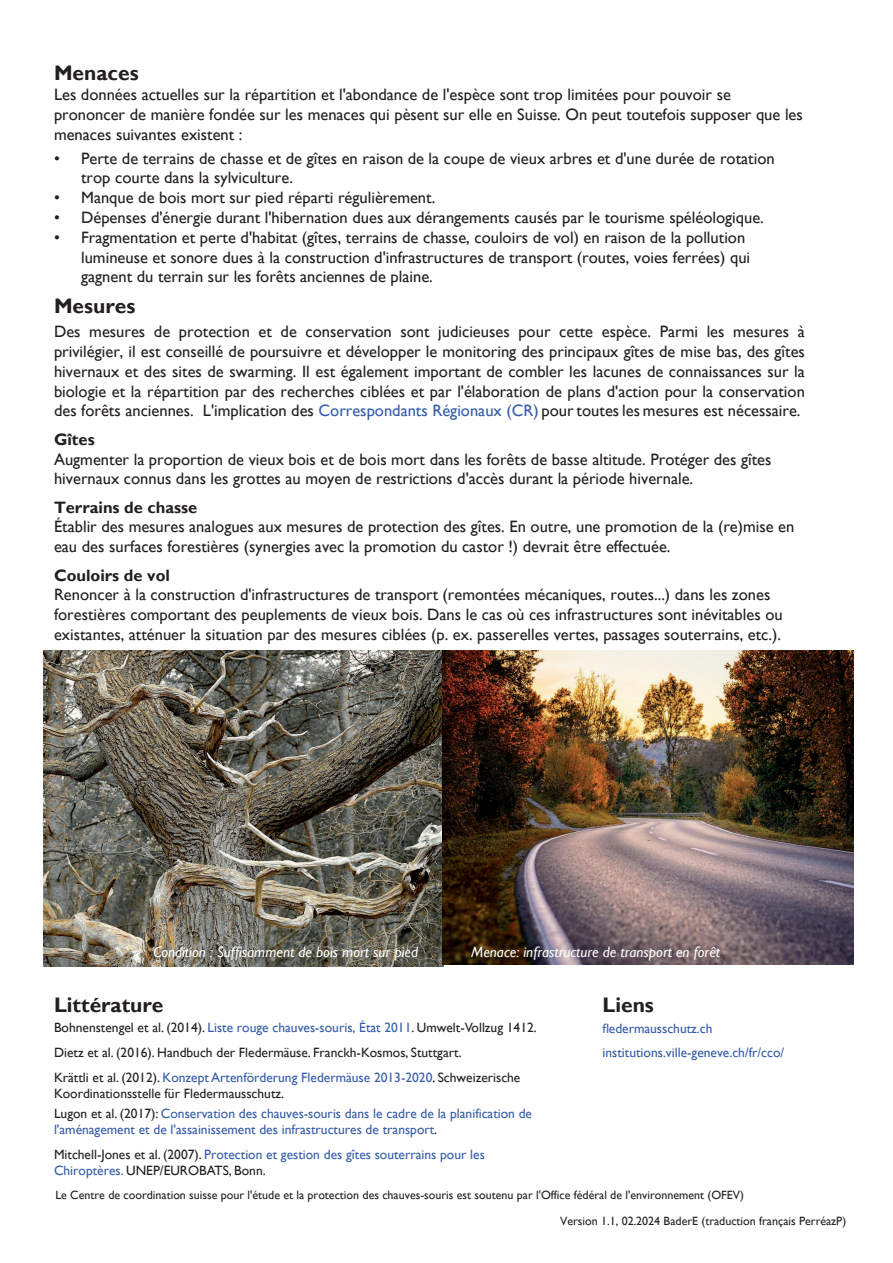
<style>
.page{position:relative;width:893px;height:1263px;background:#fff}
.page>*{position:absolute;margin:0;border:0;box-sizing:border-box;transform-origin:0 0}
.t1{font:700 21px "Gill Sans";color:#231f20}
.t2{font:16.5px/19.8px "Gill Sans";color:#231f20}
.t3{font:700 16.5px "Gill Sans";color:#231f20}
.t4{font:italic 15px "Gill Sans";color:#fff}
.t5{font:13.5px/24.8px "Gill Sans";color:#231f20}
.t6{font:13.5px/20.4px "Gill Sans";color:#345ca9}
.t7{font:13.5px/24.8px "Gill Sans";color:#355baa}
.t8{font:12px/25.8px "Gill Sans";color:#231f20}
.s1{color:#345ca9}
.s2{color:#000}
.s3{color:#231f20}
.s4{color:#355baa}
</style>
<div class="page">
<img style="left:43px;top:650px;width:401px;height:316px">
<img style="left:442px;top:650px;width:412px;height:315px">
<p class="t1" style="left:54px;top:60px;width:86px">Menaces</p>
<p class="t2" style="left:54px;top:85px;width:750px">Les données actuelles sur la répartition et l'abondance de l'espèce sont trop limitées pour pouvoir se prononcer de manière fondée sur les menaces qui pèsent sur elle en Suisse. On peut toutefois supposer que les menaces suivantes existent :</p>
<p class="t2" style="left:81px;top:148px;width:695px;text-indent:-27px">• Perte de terrains de chasse et de gîtes en raison de la coupe de vieux arbres et d'une durée de rotation trop courte dans la sylviculture.</p>
<p class="t2" style="left:54px;top:188px;width:383px">• Manque de bois mort sur pied réparti régulièrement.</p>
<p class="t2" style="left:54px;top:208px;width:711px">• Dépenses d'énergie durant l'hibernation dues aux dérangements causés par le tourisme spéléologique.</p>
<p class="t2" style="left:81px;top:228px;width:671px;text-indent:-27px">• Fragmentation et perte d'habitat (gîtes, terrains de chasse, couloirs de vol) en raison de la pollution lumineuse et sonore dues à la construction d'infrastructures de transport (routes, voies ferrées) qui gagnent du terrain sur les forêts anciennes de plaine.</p>
<p class="t1" style="left:54px;top:293px;width:83px">Mesures</p>
<p class="t2" style="left:54px;top:322px;width:752px;text-align:justify">Des mesures de protection et de conservation sont judicieuses pour cette espèce. Parmi les mesures à privilégier, il est conseillé de poursuivre et développer le monitoring des principaux gîtes de mise bas, des gîtes hivernaux et des sites de swarming. Il est également important de combler les lacunes de connaissances sur la biologie et la répartition par des recherches ciblées et par l'élaboration de plans d'action pour la conservation des forêts anciennes. L'implication des <span class="s1">Correspondants Régionaux (CR)</span> pour toutes les mesures est nécessaire.</p>
<p class="t3" style="left:54px;top:429px;width:42px">Gîtes</p>
<p class="t2" style="left:54px;top:449px;width:719px">Augmenter la proportion de vieux bois et de bois mort dans les forêts de basse altitude. Protéger des gîtes hivernaux connus dans les grottes au moyen de restrictions d'accès durant la période hivernale.</p>
<p class="t3" style="left:54px;top:497px;width:145px">Terrains de chasse</p>
<p class="t2" style="left:54px;top:517px;width:742px">Établir des mesures analogues aux mesures de protection des gîtes. En outre, une promotion de la (re)mise en eau des surfaces forestières (synergies avec la promotion du castor !) devrait être effectuée.</p>
<p class="t3" style="left:54px;top:565px;width:117px">Couloirs de vol</p>
<p class="t2" style="left:54px;top:585px;width:730px">Renoncer à la construction d'infrastructures de transport (remontées mécaniques, routes...) dans les zones forestières comportant des peuplements de vieux bois. Dans le cas où ces infrastructures sont inévitables ou existantes, atténuer la situation par des mesures ciblées (p. ex. passerelles vertes, passages souterrains, etc.).</p>
<p class="t4" style="left:153px;top:943px;width:267px">Condition : Suffisamment de bois mort sur pied</p>
<p class="t4" style="left:471px;top:943px;width:250px">Menace: infrastructure de transport en forêt</p>
<p class="t1" style="left:54px;top:992px;width:111px">Littérature</p>
<p class="t5" style="left:54px;top:1015px;width:484px">Bohnenstengel et al. (2014). <span class="s1">Liste rouge chauves-souris, État 2011</span>. Umwelt-Vollzug 1412.<br>Dietz et al. (2016). Handbuch der Fledermäuse. Franckh-Kosmos, Stuttgart.<br>Krättli et al. (2012). <span class="s1">Konzept Artenförderung Fledermäuse 2013-2020</span><span class="s2">.</span> Schweizerische</p>
<p class="t6" style="left:54px;top:1083px;width:480px"><span class="s3">Koordinationsstelle für Fledermausschutz.<br>Lugon et al. (2017):</span> Conservation des chauves-souris dans le cadre de la planification <span class="s4">de</span></p>
<p class="t7" style="left:54px;top:1118px;width:432px">l'aménagement et de l'assainissement des infrastructures de transport<span class="s3">.<br>Mitchell-Jones et al. (2007).</span> <span class="s1">Protection et gestion des gîtes souterrains pour les</span></p>
<p class="t5" style="left:54px;top:1159px;width:213px"><span class="s1">Chiroptères.</span> UNEP/EUROBATS, Bonn.</p>
<p class="t1" style="left:602px;top:992px;width:53px">Liens</p>
<p class="t6" style="left:602px;top:1016px;width:183px;line-height:24.8px">fledermausschutz.ch institutions.ville-geneve.ch/fr/cco/</p>
<p class="t8" style="left:560px;top:1182px;width:288px;text-indent:-505px">Le Centre de coordination suisse pour l'étude et la protection des chauves-souris est soutenu par l'Office fédéral de l'environnement (OFEV)<br>Version 1.1, 02.2024 BaderE (traduction français PerréazP)</p>
</div>
